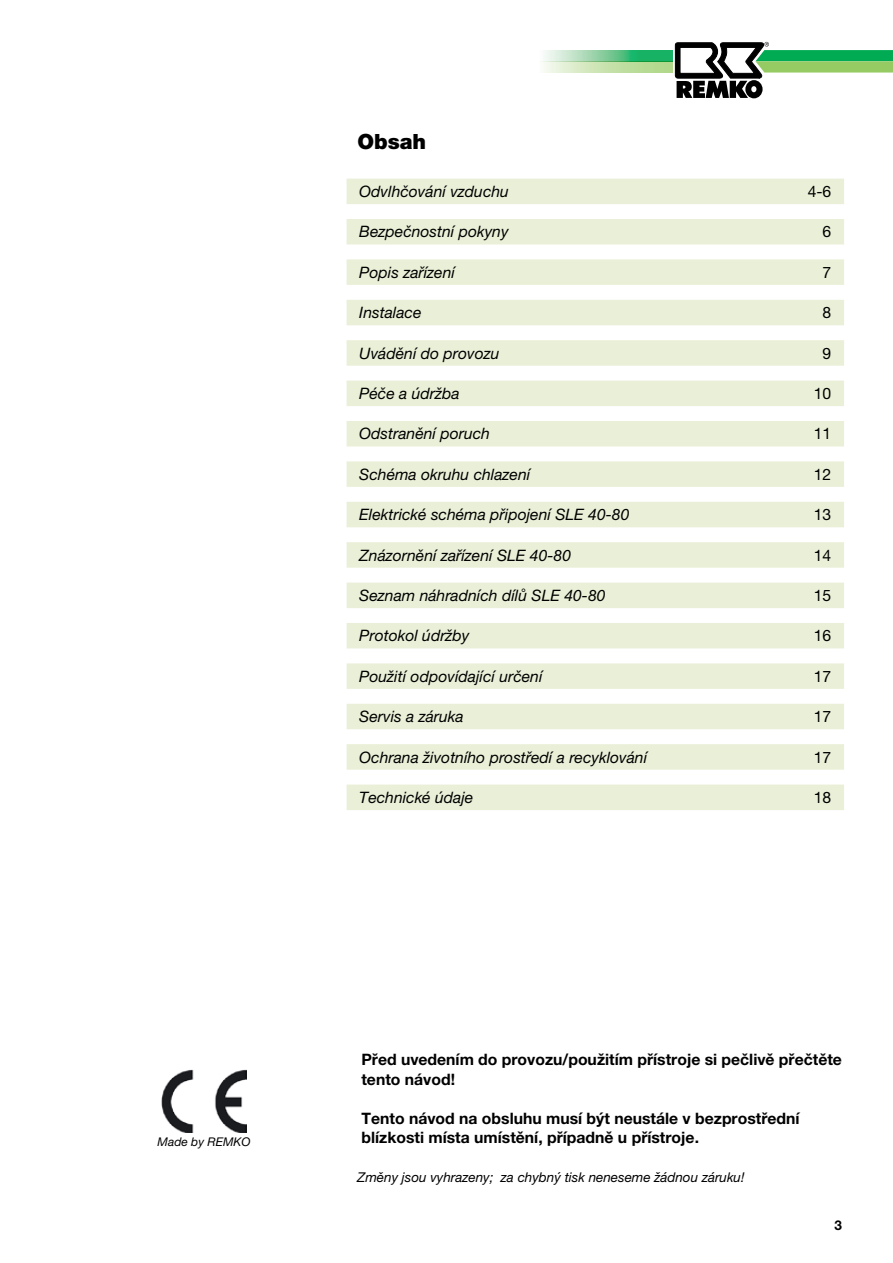
<style>
.page{position:relative;width:893px;height:1263px;background:#fff}
.page>*{position:absolute;margin:0;border:0;box-sizing:border-box;transform-origin:0 0}
.t1{font:900 21px "Helvetica Neue LT Pro";color:#000}
.t2{font:italic 15.75px "Helvetica Neue LT Pro";color:#000}
.t3{font:700 15.75px/19.5px "Helvetica Neue LT Pro";color:#000}
.t4{font:15.75px "Helvetica Neue LT Pro";color:#000}
.t5{font:italic 13.5px "Helvetica Neue LT Pro";color:#000}
.t6{font:700 13.5px "Helvetica Neue LT Pro";color:#000}
.t7{font:italic 12px "Helvetica Neue LT Pro";color:#000}
</style>
<div class="page">
<svg style="left:347px;top:179px;width:497px;height:631px;fill:#eaf0d8"></svg>
<img style="left:162px;top:1069px;width:85px;height:64px">
<svg style="left:544px;top:50px;width:128px;height:11px"></svg>
<svg style="left:675px;top:42px;width:218px;height:56px"></svg>
<svg style="left:541px;top:61px;width:131px;height:12px;background:#c3e1ae"></svg>
<p class="t7" style="left:158px;top:1134px;width:94px">Made by REMKO</p>
<h1 class="t1" style="left:357px;top:129px;width:70px">Obsah</h1>
<p class="t2" style="left:359px;top:182px;width:151px">Odvlhčování vzduchu</p>
<p class="t4" style="left:808px;top:182px;width:25px">4-6</p>
<p class="t2" style="left:359px;top:222px;width:151px">Bezpečnostní pokyny</p>
<p class="t4" style="left:822px;top:222px;width:10px">6</p>
<p class="t2" style="left:359px;top:263px;width:97px">Popis zařízení</p>
<p class="t4" style="left:822px;top:263px;width:10px">7</p>
<p class="t2" style="left:359px;top:303px;width:64px">Instalace</p>
<p class="t4" style="left:822px;top:303px;width:10px">8</p>
<p class="t2" style="left:359px;top:343px;width:142px">Uvádění do provozu</p>
<p class="t4" style="left:822px;top:344px;width:10px">9</p>
<p class="t2" style="left:359px;top:384px;width:102px">Péče a údržba</p>
<p class="t4" style="left:814px;top:384px;width:19px">10</p>
<p class="t2" style="left:359px;top:424px;width:132px">Odstranění poruch</p>
<p class="t4" style="left:814px;top:424px;width:19px">11</p>
<p class="t2" style="left:359px;top:465px;width:172px">Schéma okruhu chlazení</p>
<p class="t4" style="left:814px;top:465px;width:19px">12</p>
<p class="t2" style="left:359px;top:505px;width:272px">Elektrické schéma připojení SLE 40-80</p>
<p class="t4" style="left:814px;top:505px;width:19px">13</p>
<p class="t2" style="left:359px;top:545px;width:213px">Znázornění zařízení SLE 40-80</p>
<p class="t4" style="left:814px;top:546px;width:19px">14</p>
<p class="t2" style="left:359px;top:586px;width:248px">Seznam náhradních dílů SLE 40-80</p>
<p class="t4" style="left:814px;top:586px;width:19px">15</p>
<p class="t2" style="left:359px;top:626px;width:112px">Protokol údržby</p>
<p class="t4" style="left:814px;top:626px;width:19px">16</p>
<p class="t2" style="left:359px;top:667px;width:185px">Použití odpovídající určení</p>
<p class="t4" style="left:814px;top:667px;width:19px">17</p>
<p class="t2" style="left:359px;top:707px;width:106px">Servis a záruka</p>
<p class="t4" style="left:814px;top:707px;width:19px">17</p>
<p class="t2" style="left:359px;top:747px;width:289px">Ochrana životního prostředí a recyklování</p>
<p class="t4" style="left:814px;top:748px;width:19px">17</p>
<p class="t2" style="left:359px;top:788px;width:116px">Technické údaje</p>
<p class="t4" style="left:814px;top:788px;width:19px">18</p>
<p class="t3" style="left:361px;top:1050px;width:482px">Před uvedením do provozu/použitím přístroje si pečlivě přečtěte tento návod!</p>
<p class="t3" style="left:361px;top:1108px;width:440px">Tento návod na obsluhu musí být neustále v bezprostřední blízkosti místa umístění, případně u přístroje.</p>
<p class="t5" style="left:357px;top:1169px;width:389px">Změny jsou vyhrazeny; za chybný tisk neneseme žádnou záruku!</p>
<p class="t6" style="left:834px;top:1217px;width:9px">3</p>
</div>
